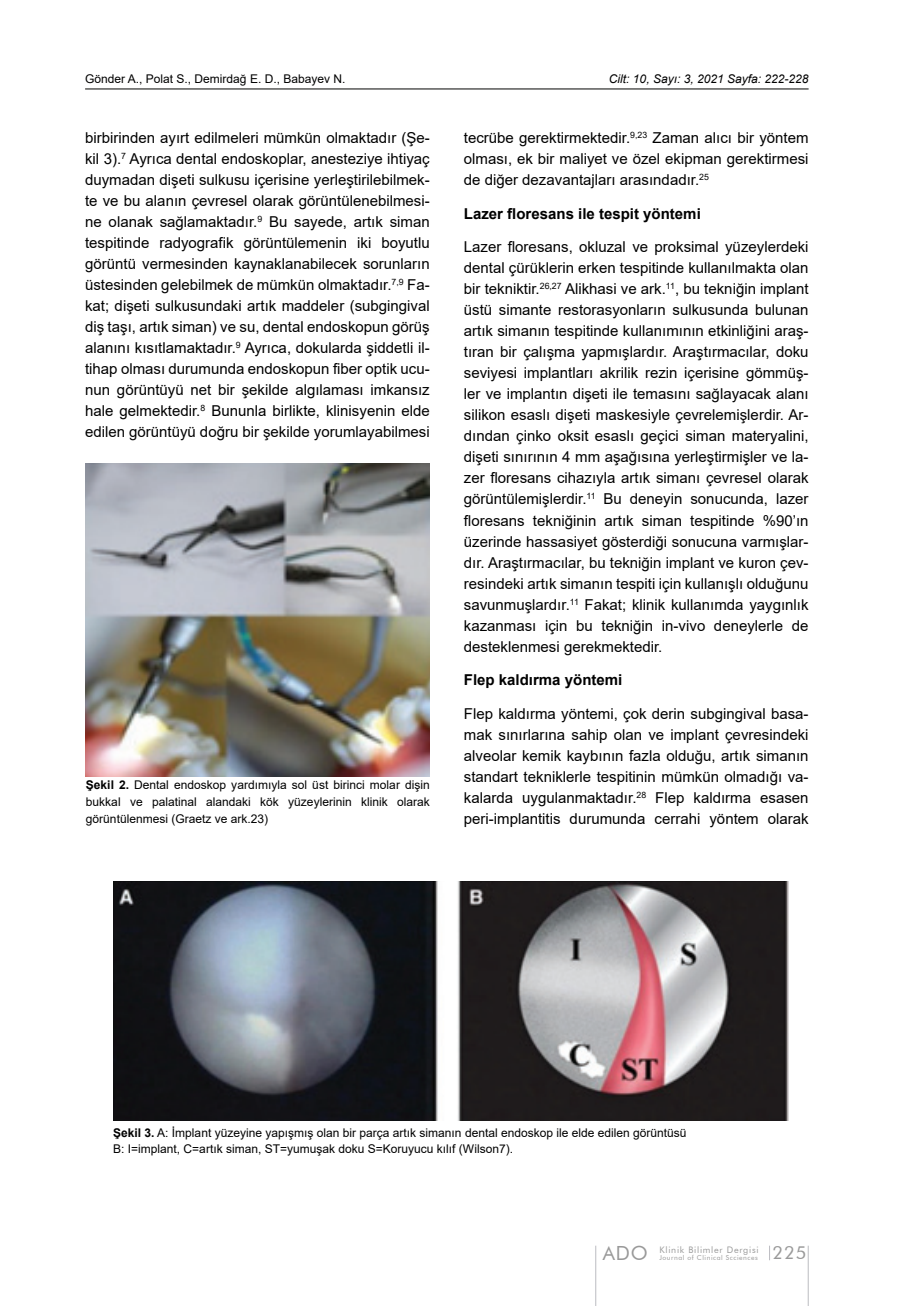
<style>
.page{position:relative;width:915px;height:1306px;background:#fff}
.page>*{position:absolute;margin:0;border:0;box-sizing:border-box;transform-origin:0 0}
.t1{font:18px "Futura BT";color:#999}
.t2{font:15px/21px "Arial";color:#000;text-align:justify}
.t3{font:700 15px "Arial";color:#000}
.t4{font:12px/16.5px "Arial";color:#000;text-align:justify}
.t5{font:italic 12px "Arial";color:#000}
.t6{font:9px "Futura BT";letter-spacing:.08em;color:#999}
.t7{font:6.75px "Futura BT";letter-spacing:.08em;color:#999}
.s1{font-weight:700}
.s2{font-size:19.5px}
</style>
<div class="page">
<hr style="left:85px;top:89px;width:723px;height:1px;background:#040503">
<hr style="left:595px;top:1245px;width:1px;height:60px;background:#bbbcc1">
<hr style="left:807px;top:1245px;width:1px;height:60px;background:#bbbcc1">
<img style="left:85px;top:463px;width:344px;height:313px">
<img style="left:113px;top:881px;width:675px;height:239px">
<p class="t4" style="left:85px;top:71px;width:262px">Gönder A., Polat S., Demirdağ E. D., Babayev N.</p>
<p class="t5" style="left:608px;top:71px;width:201px">Cilt: 10, Sayı: 3, 2021 Sayfa: 222-228</p>
<p class="t2" style="left:85px;top:127px;width:346px">birbirinden ayırt edilmeleri mümkün olmaktadır (Şe&shy;kil 3).<sup>7</sup> Ayrıca dental endoskoplar, anesteziye ihtiyaç duymadan dişeti sulkusu içerisine yerleştirilebilmek&shy;te ve bu alanın çevresel olarak görüntülenebilmesi&shy;ne olanak sağlamaktadır.<sup>9</sup> Bu sayede, artık siman tespitinde radyografik görüntülemenin iki boyutlu görüntü vermesinden kaynaklanabilecek sorunların üstesinden gelebilmek de mümkün olmaktadır.<sup>7,9</sup> Fa&shy;kat; dişeti sulkusundaki artık maddeler (subgingival diş taşı, artık siman) ve su, dental endoskopun görüş alanını kısıtlamaktadır.<sup>9</sup> Ayrıca, dokularda şiddetli il&shy;tihap olması durumunda endoskopun fiber optik ucu&shy;nun görüntüyü net bir şekilde algılaması imkansız hale gelmektedir.<sup>8</sup> Bununla birlikte, klinisyenin elde edilen görüntüyü doğru bir şekilde yorumlayabilmesi</p>
<p class="t2" style="left:463px;top:127px;width:346px">tecrübe gerektirmektedir.<sup>9,23</sup> Zaman alıcı bir yöntem olması, ek bir maliyet ve özel ekipman gerektirmesi de diğer dezavantajları arasındadır.<sup>25</sup></p>
<p class="t3" style="left:463px;top:203px;width:238px">Lazer floresans ile tespit yöntemi</p>
<p class="t2" style="left:463px;top:236px;width:346px">Lazer floresans, okluzal ve proksimal yüzeylerdeki dental çürüklerin erken tespitinde kullanılmakta olan bir tekniktir.<sup>26,27</sup> Alikhasi ve ark.<sup>11</sup>, bu tekniğin implant üstü simante restorasyonların sulkusunda bulunan artık simanın tespitinde kullanımının etkinliğini araş&shy;tıran bir çalışma yapmışlardır. Araştırmacılar, doku seviyesi implantları akrilik rezin içerisine gömmüş&shy;ler ve implantın dişeti ile temasını sağlayacak alanı silikon esaslı dişeti maskesiyle çevrelemişlerdir. Ar&shy;dından çinko oksit esaslı geçici siman materyalini, dişeti sınırının 4 mm aşağısına yerleştirmişler ve la&shy;zer floresans cihazıyla artık simanı çevresel olarak görüntülemişlerdir.<sup>11</sup> Bu deneyin sonucunda, lazer floresans tekniğinin artık siman tespitinde %90’ın üzerinde hassasiyet gösterdiği sonucuna varmışlar&shy;dır. Araştırmacılar, bu tekniğin implant ve kuron çev&shy;resindeki artık simanın tespiti için kullanışlı olduğunu savunmuşlardır.<sup>11</sup> Fakat; klinik kullanımda yaygınlık kazanması için bu tekniğin in-vivo deneylerle de desteklenmesi gerekmektedir.</p>
<p class="t3" style="left:463px;top:669px;width:160px">Flep kaldırma yöntemi</p>
<p class="t2" style="left:463px;top:703px;width:346px">Flep kaldırma yöntemi, çok derin subgingival basa&shy;mak sınırlarına sahip olan ve implant çevresindeki alveolar kemik kaybının fazla olduğu, artık simanın standart tekniklerle tespitinin mümkün olmadığı va&shy;kalarda uygulanmaktadır.<sup>28</sup> Flep kaldırma esasen peri-implantitis durumunda cerrahi yöntem olarak</p>
<p class="t4" style="left:86px;top:777px;width:345px"><span class="s1">Şekil 2.</span> Dental endoskop yardımıyla sol üst birinci molar dişin bukkal ve palatinal alandaki kök yüzeylerinin klinik olarak görüntülenmesi (Graetz ve ark.23)</p>
<p class="t4" style="left:113px;top:1124px;width:574px"><span class="s1">Şekil 3.</span> A: İmplant yüzeyine yapışmış olan bir parça artık simanın dental endoskop ile elde edilen görüntüsü<br>B: I=implant, C=artık siman, ST=yumuşak doku S=Koruyucu kılıf (Wilson7).</p>
<p class="t6" style="left:602px;top:1243px;width:157px"><span class="s2">ADO</span> Klinik Bilimler Dergisi</p>
<p class="t7" style="left:659px;top:1253px;width:100px">Journal of Clinical Scciences</p>
<p class="t1" style="left:772px;top:1242px;width:36px">225</p>
</div>
